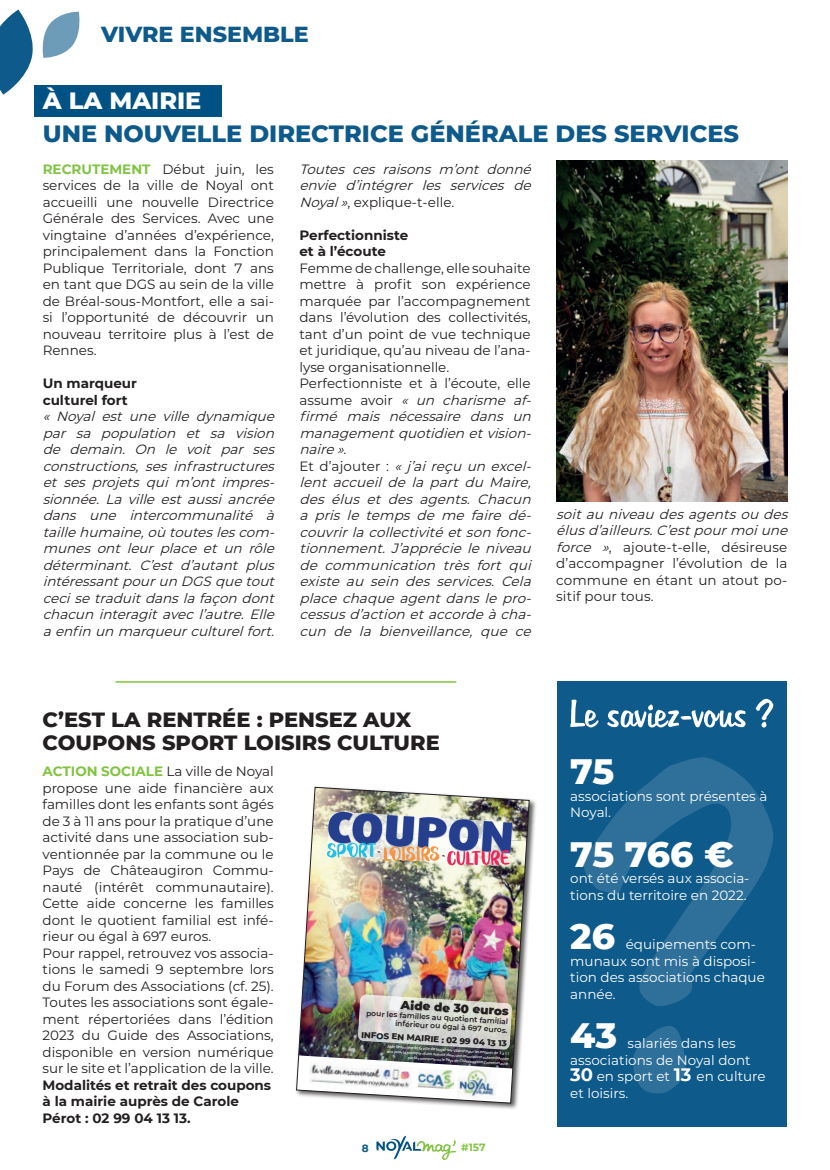
<style>
.page{position:relative;width:830px;height:1170px;background:#fff}
.page>*{position:absolute;margin:0;border:0;box-sizing:border-box;transform-origin:0 0}
.t1{font:800 36px "Montserrat";letter-spacing:-.01em;color:#fff}
.t2{font:800 24px "Montserrat";color:#0d5a8b}
.t3{font:800 24px "Montserrat";color:#fff}
.t4{font:800 22.2px "Montserrat";color:#0d5a8b}
.t5{font:800 21px/22.5px "Montserrat";color:#231f20}
.t6{font:italic 13.5px/16.5px "Montserrat";color:#231f20;text-align:justify}
.t7{font:13.5px/16.5px "Montserrat";color:#231f20}
.t8{font:13.5px/16.5px "Montserrat";color:#fff}
.t9{font:700 13.5px/16.5px "Montserrat";color:#231f20}
.t10{font:900 11.85px "Montserrat";color:#231f20}
.t11{font:700 10.5px "Montserrat";color:#81c342}
.t12{font:700 10.5px "Montserrat";color:#0d5a8b}
.t13{font:800 8.7px "Montserrat";color:#231f20}
.t14{font:600 7.5px/8.7px "Montserrat";color:#231f20;text-align:right}
.t15{font:4.35px/4.9px "Myriad Pro";color:#fff;text-align:right}
.s1{font-weight:700;color:#81c342}
.s2{font-style:normal}
.s3{font-style:italic}
.s4{font-weight:700;color:#81c340}
.s5{font-weight:700;font-size:18px}
</style>
<div class="page">
<div style="left:556px;top:681px;width:230px;height:445px;background:#0d5a8b"></div>
<svg style="left:376px;top:1135px;width:80px;height:24px"></svg>
<svg style="left:0;top:10px;width:80px;height:85px"></svg>
<hr style="left:115px;top:681px;width:341px;height:1px;background:#81c340">
<div style="left:34px;top:85px;width:187px;height:32px;background:#005285"></div>
<img style="left:556px;top:161px;width:231px;height:340px">
<div style="left:295px;top:785px;width:241px;height:325px;background:#231f20;opacity:.75"></div>
<img style="left:296px;top:786px;width:233px;height:317px">
<svg style="left:570px;top:698px;width:203px;height:29px"></svg>
<svg style="left:584px;top:757px;width:189px;height:336px"></svg>
<h3 class="t4" style="left:101px;top:18px;width:209px">VIVRE ENSEMBLE</h3>
<h2 class="t3" style="left:43px;top:83px;width:160px">À LA MAIRIE</h2>
<h2 class="t2" style="left:43px;top:116px;width:697px">UNE NOUVELLE DIRECTRICE GÉNÉRALE DES SERVICES</h2>
<p class="t7" style="left:43px;top:160px;width:232px;text-align:justify"><span class="s1">RECRUTEMENT</span> Début juin, les services de la ville de Noyal ont accueilli une nouvelle Directrice Générale des Services. Avec une vingtaine d’années d’expérience, principalement dans la Fonction Publique Territoriale, dont 7 ans en tant que DGS au sein de la ville de Bréal-sous-Montfort, elle a sai&shy;si l’opportunité de découvrir un nouveau territoire plus à l’est de Rennes.</p>
<p class="t9" style="left:43px;top:374px;width:96px">Un marqueur culturel fort</p>
<p class="t6" style="left:43px;top:408px;width:237px">« Noyal est une ville dynamique par sa population et sa vision de demain. On le voit par ses constructions, ses infrastructures et ses projets qui m’ont impres&shy;sionnée. La ville est aussi ancrée dans une intercommunalité à taillehumaine,où touteslescom&shy;munes ont leur place et un rôle déterminant. C’est d’autant plus intéressantpourun DGSquetout cecisetraduitdanslafaçon dont chacun interagit avec l’autre. Elle aenfin un marqueurculturelfort.</p>
<p class="t6" style="left:299px;top:160px;width:237px">Toutes ces raisons m’ont donné envie d’intégrer les services de Noyal»<span class="s2">, explique-t-elle.</span></p>
<p class="t9" style="left:299px;top:226px;width:110px">Perfectionniste et à l’écoute</p>
<p class="t6" style="left:299px;top:259px;width:237px;text-align:left"><span class="s2">Femme de challenge, elle souhaite mettre à profit son expérience marquée par l’accompagnement dans l’évolution des collectivités, tant d’un point de vue technique et juridique, qu’au niveau de l’ana&shy;lyse organisationnelle.<br>Perfectionniste et à l’écoute, elle a ss u m e a vo i r</span> « un charisme af&shy;firmé mais nécessaire dans un managementquotidien etvision&shy;naire»<span class="s2">.<br>Et d ’ aj o u te r :</span> « j ’ai reçu un excel&shy;lent accueil de la part du Maire, des élus et des agents. Chacun a pris le temps de me faire dé&shy;couvrirlacollectivitéetson fonc&shy;tionnement. J’apprécie le niveau de communication très fort qui existe au sein des services. Cela place chaque agent dans le pro&shy;cessusd’action etaccordeàcha&shy;cun de la bienveillance, que ce</p>
<p class="t7" style="left:556px;top:505px;width:237px"><span class="s3">soitau niveau desagentsou des élusd’ailleurs.C’estpourmoiune force »</span>, ajoute-t-elle, désireuse d’accompagner l’évolution de la commune en étant un atout po&shy;sitif pour tous.</p>
<h3 class="t5" style="left:43px;top:707px;width:398px">C’EST LA RENTRÉE : PENSEZ AUX<br>COUPONS SPORT LOISIRS CULTURE</h3>
<p class="t7" style="left:43px;top:762px;width:232px"><span class="s4">ACTION SOCIALE</span> La ville de Noyal propose une aide financière aux familles dont les enfants sont âgés de 3 à 11 ans pour la pratique d’une activité dans une association sub&shy;ventionnée par la commune ou le Pays de Châteaugiron Commu&shy;nauté (intérêt communautaire).<br>Cette aide concerne les familles dont le quotient familial est infé&shy;rieur ou égal à 697 euros.<br>Pour rappel, retrouvez vos associa&shy;tions le samedi 9 septembre lors du Forum des Associations (cf. 25).<br>Toutes les associations sont égale&shy;ment répertoriées dans l’édition 2023 du Guide des Associations, disponible en version numérique sur le site et l’application de la ville.</p>
<p class="t9" style="left:43px;top:1075px;width:230px">Modalités et retrait des coupons à la mairie auprès de Carole<br>Pérot : 02 99 04 13 13.</p>
<p class="t10" style="left:401px;top:996px;width:110px;rotate:3deg">Aide de 30 euros</p>
<p class="t14" style="left:366px;top:1008px;width:144px;rotate:3deg">pour les familles au quotient familial inférieur ou égal à 697 euros.</p>
<p class="t13" style="left:361px;top:1027px;width:147px;rotate:4deg">INFOS EN MAIRIE : 02 99 04 13 13</p>
<p class="t15" style="left:387px;top:1042px;width:123px;rotate:4deg">Aide fi nancière de la ville de Noyal-sur-Vilaine pour les enfants de 3 à 11 ans pour la pratique d’une activité dans une association subventionnée par la commune ou le Pays de Châteaugiron Communauté.</p>
<p class="t12" style="left:361px;top:1140px;width:8px">8</p>
<p class="t11" style="left:461px;top:1139px;width:26px">#157</p>
<h1 class="t1" style="left:570px;top:745px;width:46px">75</h1>
<p class="t8" style="left:570px;top:787px;width:198px">associations sont présentes à<br>Noyal.</p>
<h1 class="t1" style="left:570px;top:827px;width:165px">75 766 €</h1>
<p class="t8" style="left:570px;top:869px;width:180px">ont été versés aux associa&shy;tions du territoire en 2022.</p>
<h1 class="t1" style="left:570px;top:910px;width:46px">26</h1>
<p class="t8" style="left:570px;top:935px;width:196px;text-indent:55px">équipements com&shy;munaux sont mis à disposi&shy;tion des associations chaque année.</p>
<h1 class="t1" style="left:570px;top:1009px;width:48px">43</h1>
<p class="t8" style="left:570px;top:1034px;width:197px;text-indent:57px">salariés dans les associations de Noyal dont<br><span class="s5">30</span> en sport et <span class="s5">13</span> en culture et loisirs.</p>
</div>
